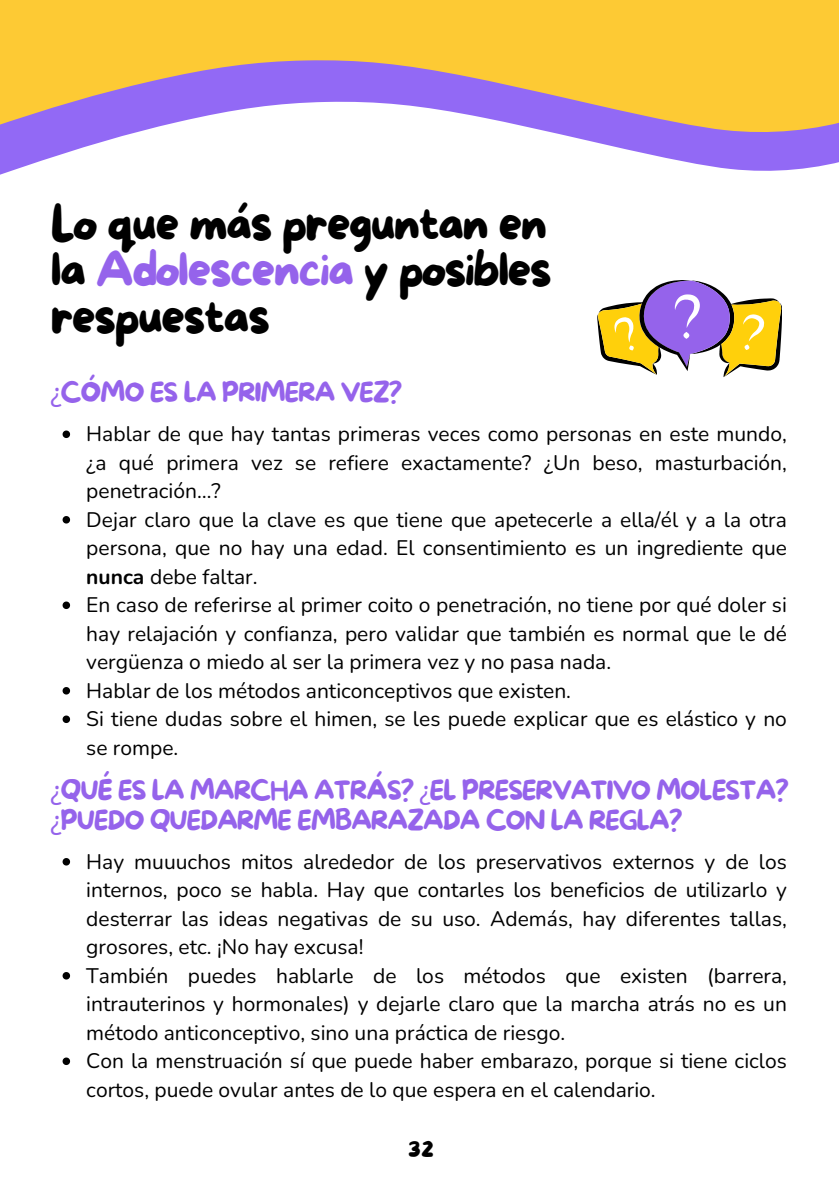
<style>
.page{position:relative;width:839px;height:1191px;background:#fff}
.page>*{position:absolute;margin:0;border:0;box-sizing:border-box;transform-origin:0 0}
.t1{font:48px/46.4px "More Sugar";letter-spacing:-.05em;color:#000;text-align:justify}
.t2{font:26.2px/30px "More Sugar";letter-spacing:-.05em;color:#9563eb}
.t3{font:22px "More Sugar";color:#000}
.t4{font:21px/28.4px "Nunito";color:#010101;text-align:justify}
.s1{color:#9563eb}
.s2{font-family:"Noto Sans"}
.s3{font-weight:700}
</style>
<div class="page">
<svg style="left:0;top:140px;width:838px;height:35px"></svg>
<svg style="left:0;top:0;width:838px;height:140px;background:#e3b875"></svg>
<svg style="left:63px;top:431px;width:7px;height:7px"></svg>
<svg style="left:63px;top:516px;width:7px;height:8px"></svg>
<svg style="left:63px;top:602px;width:7px;height:7px"></svg>
<svg style="left:63px;top:687px;width:7px;height:8px"></svg>
<svg style="left:63px;top:716px;width:7px;height:7px"></svg>
<svg style="left:63px;top:858px;width:7px;height:8px"></svg>
<svg style="left:63px;top:972px;width:7px;height:8px"></svg>
<svg style="left:63px;top:1058px;width:7px;height:7px"></svg>
<svg style="left:597px;top:280px;width:184px;height:97px"></svg>
<p class="t1" style="left:51px;top:203px;width:503px">Lo que más preguntan en la <span class="s1">Adolescencia</span> y posibles respuestas</p>
<p class="t2" style="left:51px;top:378px;width:353px"><span class="s2">¿</span>CÓMO ES LA PRIMERA VEZ?</p>
<h1 class="t4" style="left:86px;top:420px;width:702px">Hablar de que hay tantas primeras veces como personas en este mundo, ¿a qué primera vez se refiere exactamente? ¿Un beso, masturbación, penetración…?</h1>
<p class="t4" style="left:86px;top:505px;width:702px">Dejar claro que la clave es que tiene que apetecerle a ella/él y a la otra persona, que no hay una edad. El consentimiento es un ingrediente que <span class="s3">nunca</span> debe faltar.</p>
<h2 class="t4" style="left:86px;top:591px;width:702px">En caso de referirse al primer coito o penetración, no tiene por qué doler si hay relajación y confianza, pero validar que también es normal que le dé vergüenza o miedo al ser la primera vez y no pasa nada.</h2>
<p class="t4" style="left:86px;top:676px;width:486px">Hablar de los métodos anticonceptivos que existen.</p>
<p class="t4" style="left:86px;top:705px;width:702px">Si tiene dudas sobre el himen, se les puede explicar que es elástico y no se rompe.</p>
<p class="t2" style="left:51px;top:776px;width:740px"><span class="s2">¿</span>QUÉ ES LA MARCHA ATRÁS? <span class="s2">¿</span>EL PRESERVATIVO MOLESTA? <span class="s2">¿</span>PUEDO QUEDARME EMBARAZADA CON LA REGLA?</p>
<p class="t4" style="left:86px;top:847px;width:702px">Hay muuuchos mitos alrededor de los preservativos externos y de los internos, poco se habla. Hay que contarles los beneficios de utilizarlo y desterrar las ideas negativas de su uso. Además, hay diferentes tallas, grosores, etc. ¡No hay excusa!</p>
<p class="t4" style="left:86px;top:961px;width:702px">También puedes hablarle de los métodos que existen (barrera, intrauterinos y hormonales) y dejarle claro que la marcha atrás no es un método anticonceptivo, sino una práctica de riesgo.</p>
<p class="t4" style="left:86px;top:1047px;width:702px">Con la menstruación sí que puede haber embarazo, porque si tiene ciclos cortos, puede ovular antes de lo que espera en el calendario.</p>
<p class="t3" style="left:408px;top:1136px;width:27px">32</p>
</div>
